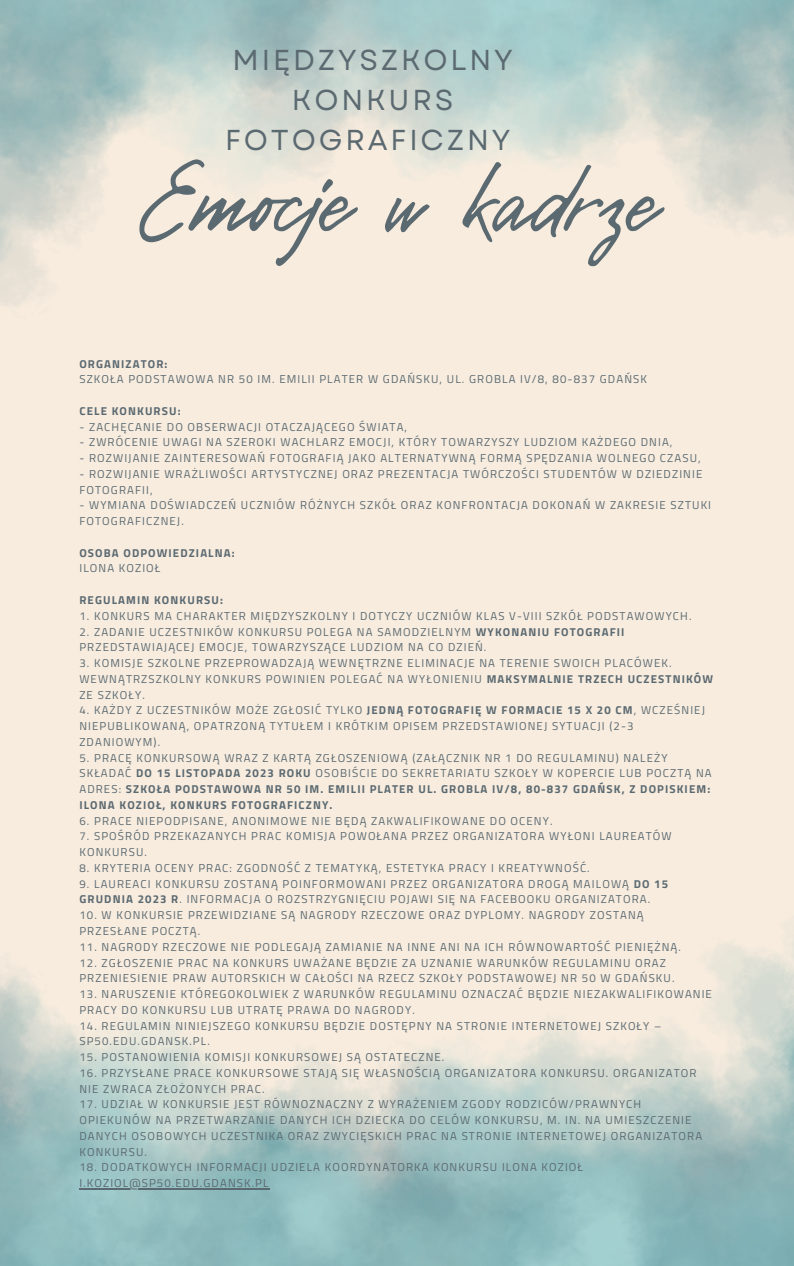
<style>
.page{position:relative;width:794px;height:1266px;background:#fff}
.page>*{position:absolute;margin:0;border:0;box-sizing:border-box;transform-origin:0 0}
.t1{font:116.18px "Gentlemens Script";color:#5b6971}
.t2{font:28.72px/39.8px "Garet";letter-spacing:.095em;color:#5b6971;text-align:center}
.t3{font:11.4px/15.8px "Titillium Web";letter-spacing:.095em;color:#5b6971}
.t4{font:700 11.4px "Titillium Web";letter-spacing:.095em;color:#5b6971}
.s1{font-weight:700}
</style>
<div class="page">
<img style="left:0;top:0;width:793px;height:1266px">
<hr style="left:79px;top:1188px;width:190px;height:1px;background:#5b6971">
<p class="t2" style="left:225px;top:40px;width:289px">MIĘDZYSZKOLNY<br>KONKURS<br>FOTOGRAFICZNY</p>
<p class="t1" style="left:138px;top:128px;width:519px">Emocje w kadrze</p>
<p class="t4" style="left:79px;top:355px;width:90px">ORGANIZATOR:</p>
<p class="t3" style="left:79px;top:371px;width:568px">SZKOŁA PODSTAWOWA NR 50 IM. EMILII PLATER W GDAŃSKU, UL. GROBLA IV/8, 80-837 GDAŃSK</p>
<p class="t4" style="left:79px;top:402px;width:103px">CELE KONKURSU:</p>
<p class="t3" style="left:79px;top:418px;width:329px">- ZACHĘCANIE DO OBSERWACJI OTACZAJĄCEGO ŚWIATA,</p>
<p class="t3" style="left:79px;top:434px;width:594px">- ZWRÓCENIE UWAGI NA SZEROKI WACHLARZ EMOCJI, KTÓRY TOWARZYSZY LUDZIOM KAŻDEGO DNIA,</p>
<p class="t3" style="left:79px;top:450px;width:622px">- ROZWIJANIE ZAINTERESOWAŃ FOTOGRAFIĄ JAKO ALTERNATYWNĄ FORMĄ SPĘDZANIA WOLNEGO CZASU,</p>
<p class="t3" style="left:79px;top:466px;width:624px">- ROZWIJANIE WRAŻLIWOŚCI ARTYSTYCZNEJ ORAZ PREZENTACJA TWÓRCZOŚCI STUDENTÓW W DZIEDZINIE<br>FOTOGRAFII,</p>
<p class="t3" style="left:79px;top:497px;width:632px">- WYMIANA DOŚWIADCZEŃ UCZNIÓW RÓŻNYCH SZKÓŁ ORAZ KONFRONTACJA DOKONAŃ W ZAKRESIE SZTUKI<br>FOTOGRAFICZNEJ.</p>
<p class="t4" style="left:79px;top:544px;width:157px">OSOBA ODPOWIEDZIALNA:</p>
<p class="t3" style="left:79px;top:560px;width:82px">ILONA KOZIOŁ</p>
<p class="t4" style="left:79px;top:591px;width:145px">REGULAMIN KONKURSU:</p>
<p class="t3" style="left:79px;top:607px;width:613px">1. KONKURS MA CHARAKTER MIĘDZYSZKOLNY I DOTYCZY UCZNIÓW KLAS V-VIII SZKÓŁ PODSTAWOWYCH.</p>
<p class="t3" style="left:79px;top:623px;width:546px">2. ZADANIE UCZESTNIKÓW KONKURSU POLEGA NA SAMODZIELNYM <span class="s1">WYKONANIU FOTOGRAFII<br></span>PRZEDSTAWIAJĄCEJ EMOCJE, TOWARZYSZĄCE LUDZIOM NA CO DZIEŃ.</p>
<p class="t3" style="left:79px;top:655px;width:634px">3. KOMISJE SZKOLNE PRZEPROWADZAJĄ WEWNĘTRZNE ELIMINACJE NA TERENIE SWOICH PLACÓWEK.<br>WEWNĄTRZSZKOLNY KONKURS POWINIEN POLEGAĆ NA WYŁONIENIU <span class="s1">MAKSYMALNIE TRZECH UCZESTNIKÓW<br></span>ZE SZKOŁY.</p>
<p class="t3" style="left:79px;top:702px;width:626px">4. KAŻDY Z UCZESTNIKÓW MOŻE ZGŁOSIĆ TYLKO <span class="s1">JEDNĄ FOTOGRAFIĘ W FORMACIE 15 X 20 CM</span>, WCZEŚNIEJ<br>NIEPUBLIKOWANĄ, OPATRZONĄ TYTUŁEM I KRÓTKIM OPISEM PRZEDSTAWIONEJ SYTUACJI (2-3<br>ZDANIOWYM).</p>
<p class="t3" style="left:79px;top:749px;width:633px">5. PRACĘ KONKURSOWĄ WRAZ Z KARTĄ ZGŁOSZENIOWĄ (ZAŁĄCZNIK NR 1 DO REGULAMINU) NALEŻY SKŁADAĆ <span class="s1">DO 15 LISTOPADA 2023 ROKU</span> OSOBIŚCIE DO SEKRETARIATU SZKOŁY W KOPERCIE LUB POCZTĄ NA ADRES: <span class="s1">SZKOŁA PODSTAWOWA NR 50 IM. EMILII PLATER UL. GROBLA IV/8, 80-837 GDAŃSK, Z DOPISKIEM:<br>ILONA KOZIOŁ, KONKURS FOTOGRAFICZNY.</span></p>
<p class="t3" style="left:79px;top:812px;width:474px">6. PRACE NIEPODPISANE, ANONIMOWE NIE BĘDĄ ZAKWALIFIKOWANE DO OCENY.</p>
<p class="t3" style="left:79px;top:828px;width:593px">7. SPOŚRÓD PRZEKAZANYCH PRAC KOMISJA POWOŁANA PRZEZ ORGANIZATORA WYŁONI LAUREATÓW<br>KONKURSU.</p>
<p class="t3" style="left:79px;top:860px;width:511px">8. KRYTERIA OCENY PRAC: ZGODNOŚĆ Z TEMATYKĄ, ESTETYKA PRACY I KREATYWNOŚĆ.</p>
<p class="t3" style="left:79px;top:875px;width:590px">9. LAUREACI KONKURSU ZOSTANĄ POINFORMOWANI PRZEZ ORGANIZATORA DROGĄ MAILOWĄ <span class="s1">DO 15<br>GRUDNIA 2023 R</span>. INFORMACJA O ROZSTRZYGNIĘCIU POJAWI SIĘ NA FACEBOOKU ORGANIZATORA.</p>
<p class="t3" style="left:79px;top:907px;width:565px">10. W KONKURSIE PRZEWIDZIANE SĄ NAGRODY RZECZOWE ORAZ DYPLOMY. NAGRODY ZOSTANĄ<br>PRZESŁANE POCZTĄ.</p>
<p class="t3" style="left:79px;top:938px;width:602px">11. NAGRODY RZECZOWE NIE PODLEGAJĄ ZAMIANIE NA INNE ANI NA ICH RÓWNOWARTOŚĆ PIENIĘŻNĄ.</p>
<p class="t3" style="left:79px;top:954px;width:596px">12. ZGŁOSZENIE PRAC NA KONKURS UWAŻANE BĘDZIE ZA UZNANIE WARUNKÓW REGULAMINU ORAZ<br>PRZENIESIENIE PRAW AUTORSKICH W CAŁOŚCI NA RZECZ SZKOŁY PODSTAWOWEJ NR 50 W GDAŃSKU.</p>
<p class="t3" style="left:79px;top:986px;width:633px">13. NARUSZENIE KTÓREGOKOLWIEK Z WARUNKÓW REGULAMINU OZNACZAĆ BĘDZIE NIEZAKWALIFIKOWANIE<br>PRACY DO KONKURSU LUB UTRATĘ PRAWA DO NAGRODY.</p>
<p class="t3" style="left:79px;top:1017px;width:583px">14. REGULAMIN NINIEJSZEGO KONKURSU BĘDZIE DOSTĘPNY NA STRONIE INTERNETOWEJ SZKOŁY –<br>SP50.EDU.GDANSK.PL.</p>
<p class="t3" style="left:79px;top:1049px;width:366px">15. POSTANOWIENIA KOMISJI KONKURSOWEJ SĄ OSTATECZNE.</p>
<p class="t3" style="left:79px;top:1064px;width:618px">16. PRZYSŁANE PRACE KONKURSOWE STAJĄ SIĘ WŁASNOŚCIĄ ORGANIZATORA KONKURSU. ORGANIZATOR<br>NIE ZWRACA ZŁOŻONYCH PRAC.</p>
<p class="t3" style="left:79px;top:1096px;width:624px">17. UDZIAŁ W KONKURSIE JEST RÓWNOZNACZNY Z WYRAŻENIEM ZGODY RODZICÓW/PRAWNYCH OPIEKUNÓW NA PRZETWARZANIE DANYCH ICH DZIECKA DO CELÓW KONKURSU, M. IN. NA UMIESZCZENIE DANYCH OSOBOWYCH UCZESTNIKA ORAZ ZWYCIĘSKICH PRAC NA STRONIE INTERNETOWEJ ORGANIZATORA KONKURSU.</p>
<p class="t3" style="left:79px;top:1159px;width:505px">18. DODATKOWYCH INFORMACJI UDZIELA KOORDYNATORKA KONKURSU ILONA KOZIOŁ<br>I.KOZIOL@SP50.EDU.GDANSK.PL</p>
</div>
